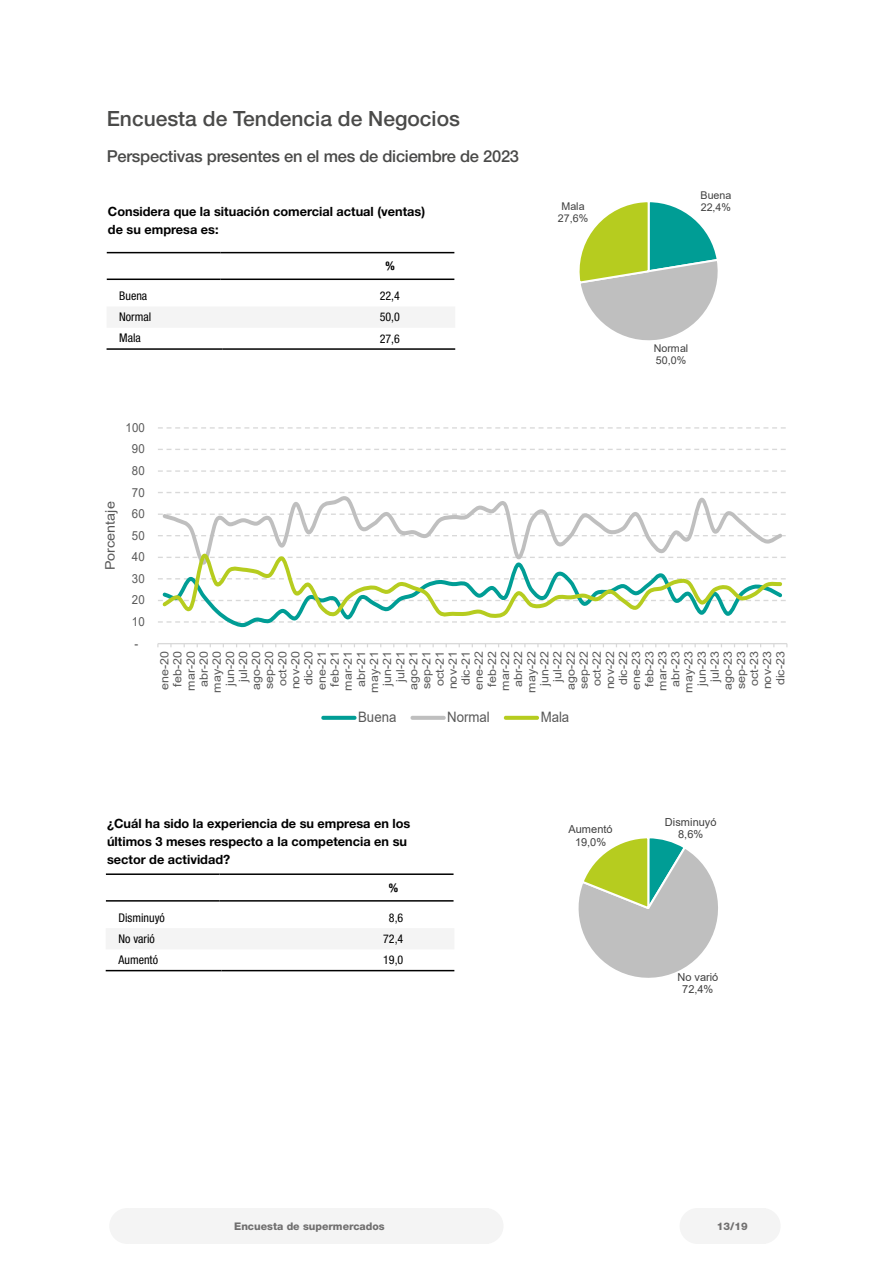
<style>
.page{position:relative;width:893px;height:1263px;background:#fff}
.page>*{position:absolute;margin:0;border:0;box-sizing:border-box;transform-origin:0 0}
.t1{font:500 21px "Helvetica Neue LT Std";color:#4a4a49}
.t2{font:500 16.5px "Helvetica Neue LT Std";letter-spacing:-.015em;color:#4a4a49}
.t3{font:14.4px "Arial";letter-spacing:-.005em;color:#595959;scale:.92 1}
.t4{font:13.2px "Arial";letter-spacing:-.005em;color:#595959;scale:1.09 1}
.t5{font:700 12.75px/18px "Helvetica Neue LT Std";color:#000}
.t6{font:12.45px "Arial";letter-spacing:.015em;color:#595959;scale:.92 1}
.t7{font:condensed 12px "Helvetica Neue LT Std";color:#000}
.t8{font:700 condensed 12px "Helvetica Neue LT Std";color:#000}
.t9{font:11.4px/13px "Arial";letter-spacing:-.005em;color:#595959;text-align:right;scale:1.09 1}
.t10{font:10.95px/12.5px "Arial";letter-spacing:-.005em;color:#404040;text-align:center}
.t11{font:10.65px/12.1px "Arial";letter-spacing:-.005em;color:#404040}
.t12{font:800 10.5px "Helvetica Neue LT Std";color:#706f6f}
</style>
<div class="page">
<div style="left:680px;top:1208px;width:35px;height:36px;background:#f4f4f4;border-radius:50%"></div>
<div style="left:109px;top:1208px;width:36px;height:36px;background:#f4f4f4;border-radius:50%"></div>
<div style="left:745px;top:1208px;width:36px;height:36px;background:#f4f4f4;border-radius:50%"></div>
<div style="left:468px;top:1208px;width:35px;height:36px;background:#f4f4f4;border-radius:50%"></div>
<div style="left:699px;top:1208px;width:66px;height:36px;background:#f4f4f4"></div>
<div style="left:130px;top:1208px;width:359px;height:36px;background:#f4f4f4"></div>
<svg style="left:578px;top:838px;width:140px;height:140px"></svg>
<div style="left:107px;top:307px;width:348px;height:20px;background:#f4f4f4"></div>
<hr style="left:107px;top:348px;width:115px;height:2px;background:#000">
<hr style="left:222px;top:348px;width:233px;height:2px;background:#000">
<svg style="left:107px;top:253px;width:347px;height:26px"></svg>
<hr style="left:107px;top:252px;width:113px;height:1px;background:#000">
<hr style="left:220px;top:252px;width:234px;height:1px;background:#000">
<hr style="left:107px;top:279px;width:113px;height:1px;background:#000">
<hr style="left:220px;top:279px;width:234px;height:1px;background:#000">
<svg style="left:106px;top:929px;width:348px;height:41px"></svg>
<hr style="left:106px;top:970px;width:115px;height:1px;background:#000">
<hr style="left:221px;top:970px;width:233px;height:1px;background:#000">
<hr style="left:106px;top:873px;width:113px;height:2px;background:#000">
<hr style="left:219px;top:873px;width:235px;height:2px;background:#000">
<hr style="left:106px;top:900px;width:113px;height:2px;background:#000">
<hr style="left:219px;top:900px;width:235px;height:2px;background:#000">
<svg style="left:579px;top:202px;width:139px;height:139px"></svg>
<svg style="left:158px;top:470px;width:628px;height:2px"></svg>
<svg style="left:158px;top:449px;width:628px;height:1px"></svg>
<svg style="left:158px;top:427px;width:628px;height:2px"></svg>
<hr style="left:158px;top:643px;width:629px;height:1px;background:#d9d9d9">
<svg style="left:158px;top:492px;width:628px;height:136px"></svg>
<svg style="left:160px;top:546px;width:624px;height:76px"></svg>
<svg style="left:323px;top:716px;width:32px;height:4px"></svg>
<hr style="left:412px;top:716px;width:32px;height:4px;background:#bfbfbf">
<svg style="left:506px;top:716px;width:31px;height:4px"></svg>
<h1 class="t1" style="left:107px;top:106px;width:355px">Encuesta de Tendencia de Negocios</h1>
<h2 class="t2" style="left:107px;top:146px;width:414px">Perspectivas presentes en el mes de diciembre de 2023</h2>
<p class="t5" style="left:108px;top:202px;width:319px">Considera que la situación comercial actual (ventas) de su empresa es:</p>
<p class="t8" style="left:385px;top:259px;width:11px">%</p>
<p class="t7" style="left:119px;top:289px;width:29px">Buena</p>
<p class="t7" style="left:380px;top:289px;width:22px">22,4</p>
<p class="t7" style="left:119px;top:310px;width:33px">Normal</p>
<p class="t7" style="left:380px;top:310px;width:22px">50,0</p>
<p class="t7" style="left:119px;top:331px;width:23px">Mala</p>
<p class="t7" style="left:380px;top:332px;width:22px">27,6</p>
<p class="t6" style="left:125px;top:419px;width:22px">100</p>
<p class="t6" style="left:132px;top:440px;width:16px">90</p>
<p class="t6" style="left:132px;top:462px;width:16px">80</p>
<p class="t4" style="left:101px;top:570px;width:65px;rotate:-90deg">Porcentaje</p>
<p class="t6" style="left:132px;top:484px;width:16px">70</p>
<p class="t6" style="left:132px;top:505px;width:16px">60</p>
<p class="t6" style="left:132px;top:527px;width:16px">50</p>
<p class="t6" style="left:132px;top:548px;width:16px">40</p>
<p class="t6" style="left:132px;top:570px;width:16px">30</p>
<p class="t6" style="left:132px;top:591px;width:16px">20</p>
<p class="t6" style="left:132px;top:613px;width:16px">10</p>
<p class="t6" style="left:134px;top:635px;width:6px">-</p>
<p class="t11" style="left:558px;top:200px;width:32px;text-align:center">Mala<br>27,6%</p>
<p class="t11" style="left:700px;top:189px;width:32px">Buena<br>22,4%</p>
<p class="t11" style="left:654px;top:342px;width:36px">Normal<br>50,0%</p>
<p class="t9" style="left:158px;top:693px;width:40px;rotate:-90deg">ene-20 feb-20 mar-20 abr-20 may-20 jun-20 jul-20 ago-20 sep-20 oct-20 nov-20 dic-20 ene-21 feb-21 mar-21 abr-21 may-21 jun-21 jul-21 ago-21 sep-21 oct-21 nov-21 dic-21 ene-22 feb-22 mar-22 abr-22 may-22 jun-22 jul-22 ago-22 sep-22 oct-22 nov-22 dic-22 ene-23 feb-23 mar-23 abr-23 may-23 jun-23 jul-23 ago-23 sep-23 oct-23 nov-23 dic-23</p>
<p class="t3" style="left:358px;top:707px;width:43px">Buena</p>
<p class="t3" style="left:447px;top:707px;width:48px">Normal</p>
<p class="t3" style="left:541px;top:707px;width:33px">Mala</p>
<p class="t5" style="left:107px;top:814px;width:305px">¿Cuál ha sido la experiencia de su empresa en los últimos 3 meses respecto a la competencia en su sector de actividad?</p>
<p class="t8" style="left:389px;top:880px;width:11px">%</p>
<p class="t7" style="left:118px;top:910px;width:48px">Disminuyó</p>
<p class="t7" style="left:389px;top:910px;width:16px">8,6</p>
<p class="t7" style="left:118px;top:932px;width:38px">No varió</p>
<p class="t7" style="left:383px;top:932px;width:22px">72,4</p>
<p class="t7" style="left:118px;top:953px;width:41px">Aumentó</p>
<p class="t7" style="left:383px;top:953px;width:22px">19,0</p>
<p class="t10" style="left:568px;top:823px;width:46px">Aumentó<br>19,0%</p>
<p class="t10" style="left:665px;top:815px;width:53px">Disminuyó<br>8,6%</p>
<p class="t10" style="left:677px;top:971px;width:42px">No varió<br>72,4%</p>
<p class="t12" style="left:234px;top:1220px;width:152px">Encuesta de supermercados</p>
<p class="t12" style="left:717px;top:1220px;width:32px">13/19</p>
</div>
